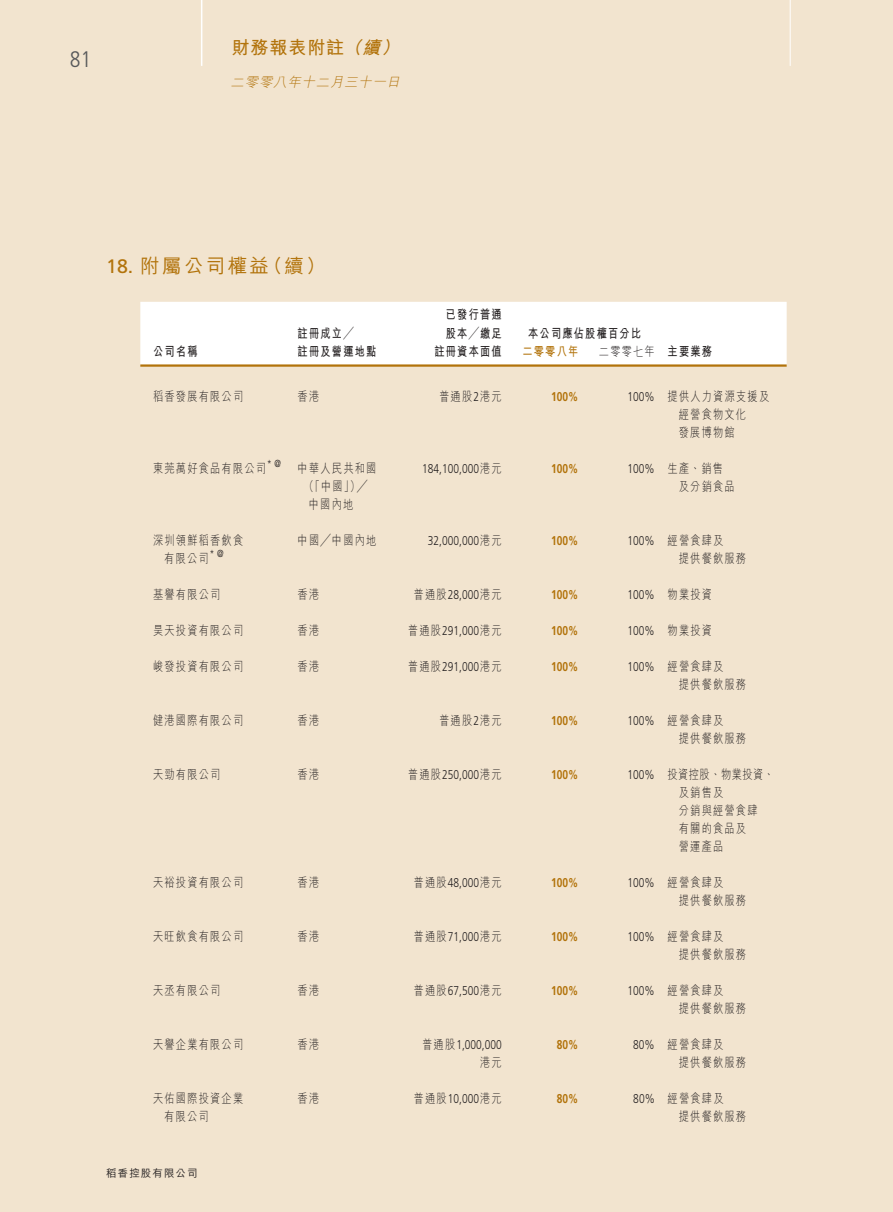
<style>
.page{position:relative;width:893px;height:1212px;background:#f2e4cf}
.page>*{position:absolute;margin:0;border:0;box-sizing:border-box;transform-origin:0 0}
.t1{font:300 condensed 22.5px "Frutiger LT Std";color:#57585a}
.t2{font:500 19.5px "M Hei HK";letter-spacing:.12em;color:#b2730b}
.t3{font:700 18px "M Hei HK";letter-spacing:.05em;color:#b2730b}
.t4{font:italic 300 13.5px "M Hei HK";color:#b2730b}
.t5{font:300 12.75px/18px "M Hei HK";letter-spacing:.12em;color:#231f20;scale:.8 1}
.t6{font:300 12.75px "Frutiger LT Std";color:#231f20;scale:.8 1}
.t7{font:700 12.75px "Frutiger LT Std";color:#b2730b;scale:.8 1}
.t8{font:700 12.75px/18.8px "M Hei HK";letter-spacing:.12em;color:#231f20;scale:.8 1}
.t9{font:700 12.75px "M Hei HK";letter-spacing:.12em;color:#b2730b;scale:.8 1}
.t10{font:500 10.5px "M Hei HK";letter-spacing:.1em;color:#231f20}
.t11{font:300 10.2px "Frutiger LT Std";color:#231f20;scale:.8 1}
.s1{font-style:italic}
.s2{font-family:"Frutiger LT Std";font-weight:400}
.s3{font-weight:700}
.s4{font-family:"Frutiger LT Std"}
.s5{font-family:"M Hei HK"}
</style>
<div class="page">
<hr style="left:201px;top:0;width:1px;height:66px;background:#fff">
<hr style="left:790px;top:0;width:1px;height:66px;background:#fff">
<div style="left:140px;top:302px;width:647px;height:62px;background:#fff"></div>
<hr style="left:140px;top:364px;width:647px;height:3px;background:#b2730b">
<h1 class="t1" style="left:70px;top:50px;width:23px">81</h1>
<h3 class="t3" style="left:232px;top:41px;width:173px">財務報表附註<span class="s1">（續）</span></h3>
<p class="t4" style="left:231px;top:76px;width:174px">二零零八年十二月三十一日</p>
<h2 class="t2" style="left:106px;top:258px;width:221px"><span class="s2">18.</span> 附屬公司權益（續）</h2>
<p class="t8" style="left:298px;top:325px;width:71px">註冊成立╱</p>
<p class="t8" style="left:446px;top:306px;width:71px">已發行普通股本╱繳足</p>
<p class="t8" style="left:528px;top:325px;width:143px">本公司應佔股權百分比</p>
<p class="t8" style="left:153px;top:344px;width:57px">公司名稱</p>
<p class="t8" style="left:298px;top:344px;width:100px">註冊及營運地點</p>
<p class="t8" style="left:434px;top:344px;width:86px">註冊資本面值</p>
<p class="t9" style="left:522px;top:347px;width:71px">二零零八年</p>
<p class="t5" style="left:599px;top:344px;width:143px">二零零七年 <span class="s3">主要業務</span></p>
<p class="t5" style="left:153px;top:389px;width:114px">稻香發展有限公司</p>
<p class="t5" style="left:298px;top:389px;width:29px">香港</p>
<p class="t5" style="left:439px;top:389px;width:80px">普通股<span class="s4">2</span>港元</p>
<p class="t7" style="left:551px;top:391px;width:36px">100%</p>
<p class="t5" style="left:679px;top:389px;width:114px;text-indent:-51px"><span class="s4">100%</span> 提供人力資源支援及經營食物文化<br>發展博物館</p>
<p class="t5" style="left:153px;top:461px;width:143px">東莞萬好食品有限公司</p>
<p class="t11" style="left:267px;top:459px;width:19px">* @</p>
<p class="t5" style="left:298px;top:461px;width:100px">中華人民共和國</p>
<p class="t6" style="left:422px;top:463px;width:101px">184,100,000<span class="s5">港元</span></p>
<p class="t7" style="left:551px;top:463px;width:36px">100%</p>
<p class="t5" style="left:628px;top:461px;width:121px"><span class="s4">100%</span> 生產、銷售</p>
<p class="t5" style="left:309px;top:479px;width:74px;text-indent:-5px">（「中國」）╱中國內地</p>
<p class="t5" style="left:679px;top:479px;width:71px">及分銷食品</p>
<p class="t5" style="left:164px;top:533px;width:100px;text-indent:-11px">深圳領鮮稻香飲食有限公司</p>
<p class="t5" style="left:298px;top:533px;width:100px">中國╱中國內地</p>
<p class="t6" style="left:428px;top:535px;width:94px">32,000,000<span class="s5">港元</span></p>
<p class="t7" style="left:551px;top:535px;width:36px">100%</p>
<p class="t5" style="left:679px;top:533px;width:86px;text-indent:-51px"><span class="s4">100%</span> 經營食肆及<br>提供餐飲服務</p>
<p class="t11" style="left:210px;top:549px;width:19px">* @</p>
<p class="t5" style="left:153px;top:587px;width:86px">基譽有限公司</p>
<p class="t5" style="left:298px;top:587px;width:29px">香港</p>
<p class="t6" style="left:414px;top:589px;width:112px"><span class="s5">普通股</span>28,000<span class="s5">港元</span></p>
<p class="t7" style="left:551px;top:589px;width:36px">100%</p>
<p class="t6" style="left:628px;top:589px;width:107px">100% <span class="s5">物業投資</span></p>
<p class="t5" style="left:153px;top:623px;width:114px">昊天投資有限公司</p>
<p class="t5" style="left:298px;top:623px;width:29px">香港</p>
<p class="t6" style="left:408px;top:625px;width:119px"><span class="s5">普通股</span>291,000<span class="s5">港元</span></p>
<p class="t7" style="left:551px;top:625px;width:36px">100%</p>
<p class="t6" style="left:628px;top:625px;width:107px">100% <span class="s5">物業投資</span></p>
<p class="t5" style="left:153px;top:659px;width:114px">峻發投資有限公司</p>
<p class="t5" style="left:298px;top:659px;width:29px">香港</p>
<p class="t6" style="left:408px;top:661px;width:119px"><span class="s5">普通股</span>291,000<span class="s5">港元</span></p>
<p class="t7" style="left:551px;top:661px;width:36px">100%</p>
<p class="t5" style="left:679px;top:659px;width:86px;text-indent:-51px"><span class="s4">100%</span> 經營食肆及<br>提供餐飲服務</p>
<p class="t5" style="left:153px;top:713px;width:114px">健港國際有限公司</p>
<p class="t5" style="left:298px;top:713px;width:29px">香港</p>
<p class="t5" style="left:439px;top:713px;width:80px">普通股<span class="s4">2</span>港元</p>
<p class="t7" style="left:551px;top:715px;width:36px">100%</p>
<p class="t5" style="left:679px;top:713px;width:86px;text-indent:-51px"><span class="s4">100%</span> 經營食肆及<br>提供餐飲服務</p>
<p class="t5" style="left:153px;top:767px;width:86px">天勁有限公司</p>
<p class="t5" style="left:298px;top:767px;width:29px">香港</p>
<p class="t6" style="left:408px;top:769px;width:119px"><span class="s5">普通股</span>250,000<span class="s5">港元</span></p>
<p class="t7" style="left:551px;top:769px;width:36px">100%</p>
<p class="t5" style="left:679px;top:767px;width:120px;text-indent:-51px"><span class="s4">100%</span> 投資控股、物業投資、及銷售及<br>分銷與經營食肆<br>有關的食品及<br>營運產品</p>
<p class="t5" style="left:153px;top:875px;width:114px">天裕投資有限公司</p>
<p class="t5" style="left:298px;top:875px;width:29px">香港</p>
<p class="t6" style="left:414px;top:877px;width:112px"><span class="s5">普通股</span>48,000<span class="s5">港元</span></p>
<p class="t7" style="left:551px;top:877px;width:36px">100%</p>
<p class="t5" style="left:679px;top:875px;width:86px;text-indent:-51px"><span class="s4">100%</span> 經營食肆及<br>提供餐飲服務</p>
<p class="t5" style="left:153px;top:929px;width:114px">天旺飲食有限公司</p>
<p class="t5" style="left:298px;top:929px;width:29px">香港</p>
<p class="t6" style="left:414px;top:931px;width:112px"><span class="s5">普通股</span>71,000<span class="s5">港元</span></p>
<p class="t7" style="left:551px;top:931px;width:36px">100%</p>
<p class="t5" style="left:679px;top:929px;width:86px;text-indent:-51px"><span class="s4">100%</span> 經營食肆及<br>提供餐飲服務</p>
<p class="t5" style="left:153px;top:983px;width:86px">天丞有限公司</p>
<p class="t5" style="left:298px;top:983px;width:29px">香港</p>
<p class="t6" style="left:414px;top:985px;width:112px"><span class="s5">普通股</span>67,500<span class="s5">港元</span></p>
<p class="t7" style="left:551px;top:985px;width:36px">100%</p>
<p class="t5" style="left:679px;top:983px;width:86px;text-indent:-51px"><span class="s4">100%</span> 經營食肆及<br>提供餐飲服務</p>
<p class="t5" style="left:153px;top:1037px;width:114px">天譽企業有限公司</p>
<p class="t5" style="left:298px;top:1037px;width:29px">香港</p>
<p class="t6" style="left:422px;top:1039px;width:101px"><span class="s5">普通股</span>1,000,000</p>
<p class="t5" style="left:480px;top:1055px;width:29px">港元</p>
<p class="t7" style="left:557px;top:1039px;width:28px">80%</p>
<p class="t5" style="left:679px;top:1037px;width:86px;text-indent:-46px"><span class="s4">80%</span> 經營食肆及<br>提供餐飲服務</p>
<p class="t5" style="left:164px;top:1091px;width:100px;text-indent:-11px">天佑國際投資企業有限公司</p>
<p class="t5" style="left:298px;top:1091px;width:29px">香港</p>
<p class="t6" style="left:414px;top:1093px;width:112px"><span class="s5">普通股</span>10,000<span class="s5">港元</span></p>
<p class="t7" style="left:557px;top:1093px;width:28px">80%</p>
<p class="t5" style="left:679px;top:1091px;width:86px;text-indent:-46px"><span class="s4">80%</span> 經營食肆及<br>提供餐飲服務</p>
<p class="t10" style="left:106px;top:1169px;width:93px">稻香控股有限公司</p>
</div>
